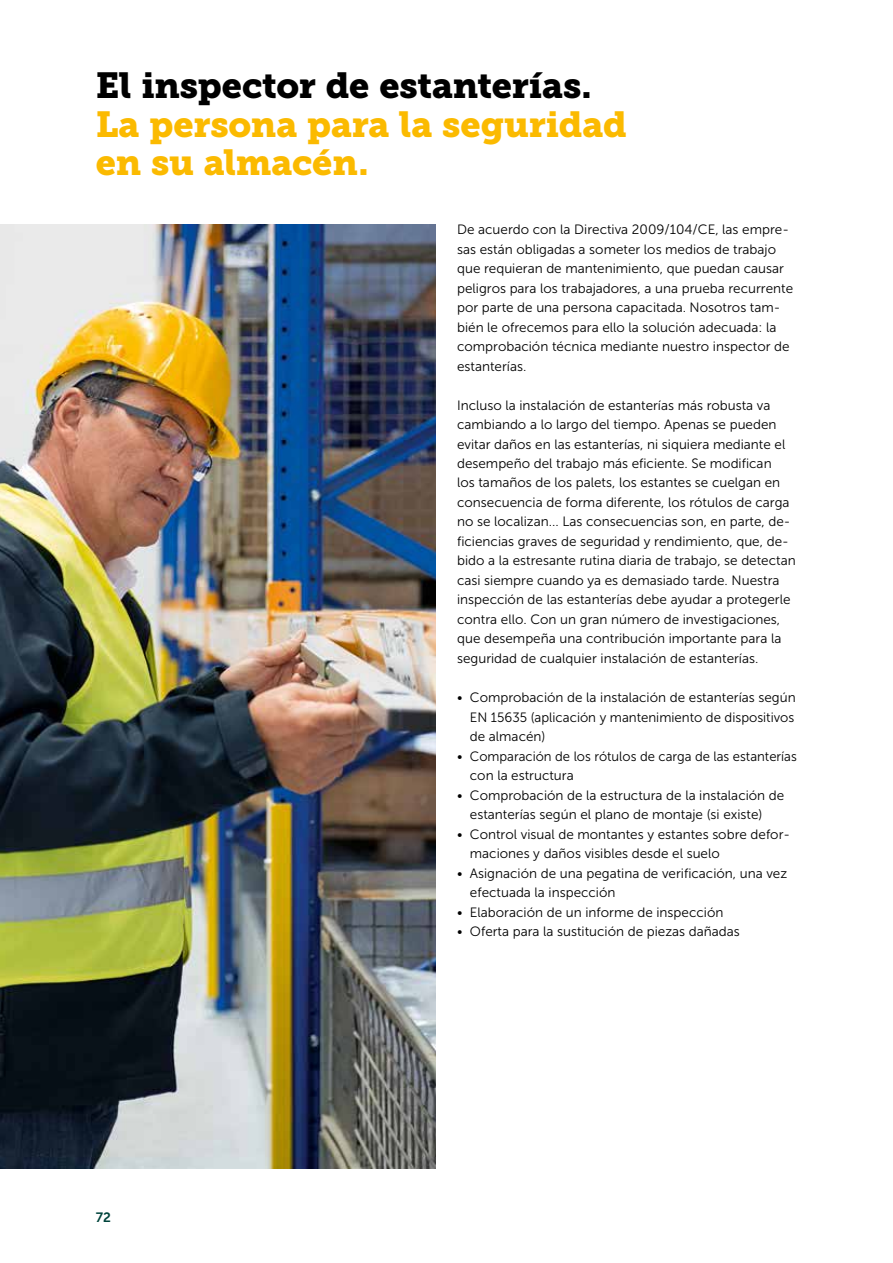
<style>
.page{position:relative;width:893px;height:1263px;background:#fff}
.page>*{position:absolute;margin:0;border:0;box-sizing:border-box;transform-origin:0 0}
.t1{font:36px/39px "Museo JH Slab 900";letter-spacing:-.005em;color:#fbba00}
.t2{font:36px "Museo JH Slab 900";letter-spacing:-.005em;color:#000}
.t3{font:13.5px/19.5px "Museo JH Sans 300";color:#000}
.t4{font:13.5px "Museo JH Sans 700";color:#00443c}
</style>
<div class="page">
<img style="left:0;top:224px;width:436px;height:945px">
<h1 class="t2" style="left:96px;top:64px;width:498px">El inspector de estanterías.</h1>
<h1 class="t1" style="left:96px;top:105px;width:533px">La persona para la seguridad en su almacén.</h1>
<p class="t4" style="left:96px;top:1210px;width:17px">72</p>
<p class="t3" style="left:457px;top:220px;width:338px">De acuerdo con la Directiva 2009/104/CE, las empre&shy;sas están obligadas a someter los medios de trabajo que requieran de mantenimiento, que puedan causar peligros para los trabajadores, a una prueba recurrente por parte de una persona capacitada. Nosotros tam&shy;bién le ofrecemos para ello la solución adecuada: la comprobación técnica mediante nuestro inspector de estanterías.</p>
<p class="t3" style="left:457px;top:395px;width:340px">Incluso la instalación de estanterías más robusta va cambiando a lo largo del tiempo. Apenas se pueden evitar daños en las estanterías, ni siquiera mediante el desempeño del trabajo más eficiente. Se modifican<br>los tamaños de los palets, los estantes se cuelgan en consecuencia de forma diferente, los rótulos de carga no se localizan... Las consecuencias son, en parte, de&shy;ficiencias graves de seguridad y rendimiento, que, de&shy;bido a la estresante rutina diaria de trabajo, se detectan casi siempre cuando ya es demasiado tarde. Nuestra inspección de las estanterías debe ayudar a protegerle contra ello. Con un gran número de investigaciones, que desempeña una contribución importante para la seguridad de cualquier instalación de estanterías.</p>
<p class="t3" style="left:470px;top:688px;width:327px;text-align:justify;text-indent:-13px">• Comprobación de la instalación de estanterías según EN 15635 (aplicación y mantenimiento de dispositivos de almacén)</p>
<p class="t3" style="left:470px;top:746px;width:328px;text-indent:-13px">• Comparación de los rótulos de carga de las estanterías con la estructura</p>
<p class="t3" style="left:470px;top:785px;width:316px;text-indent:-13px">• Comprobación de la estructura de la instalación de estanterías según el plano de montaje (si existe)</p>
<p class="t3" style="left:470px;top:824px;width:322px;text-indent:-13px">• Control visual de montantes y estantes sobre defor&shy;maciones y daños visibles desde el suelo</p>
<p class="t3" style="left:470px;top:863px;width:319px;text-indent:-13px">• Asignación de una pegatina de verificación, una vez efectuada la inspección</p>
<p class="t3" style="left:457px;top:902px;width:268px">• Elaboración de un informe de inspección</p>
<p class="t3" style="left:457px;top:922px;width:284px">• Oferta para la sustitución de piezas dañadas</p>
</div>
